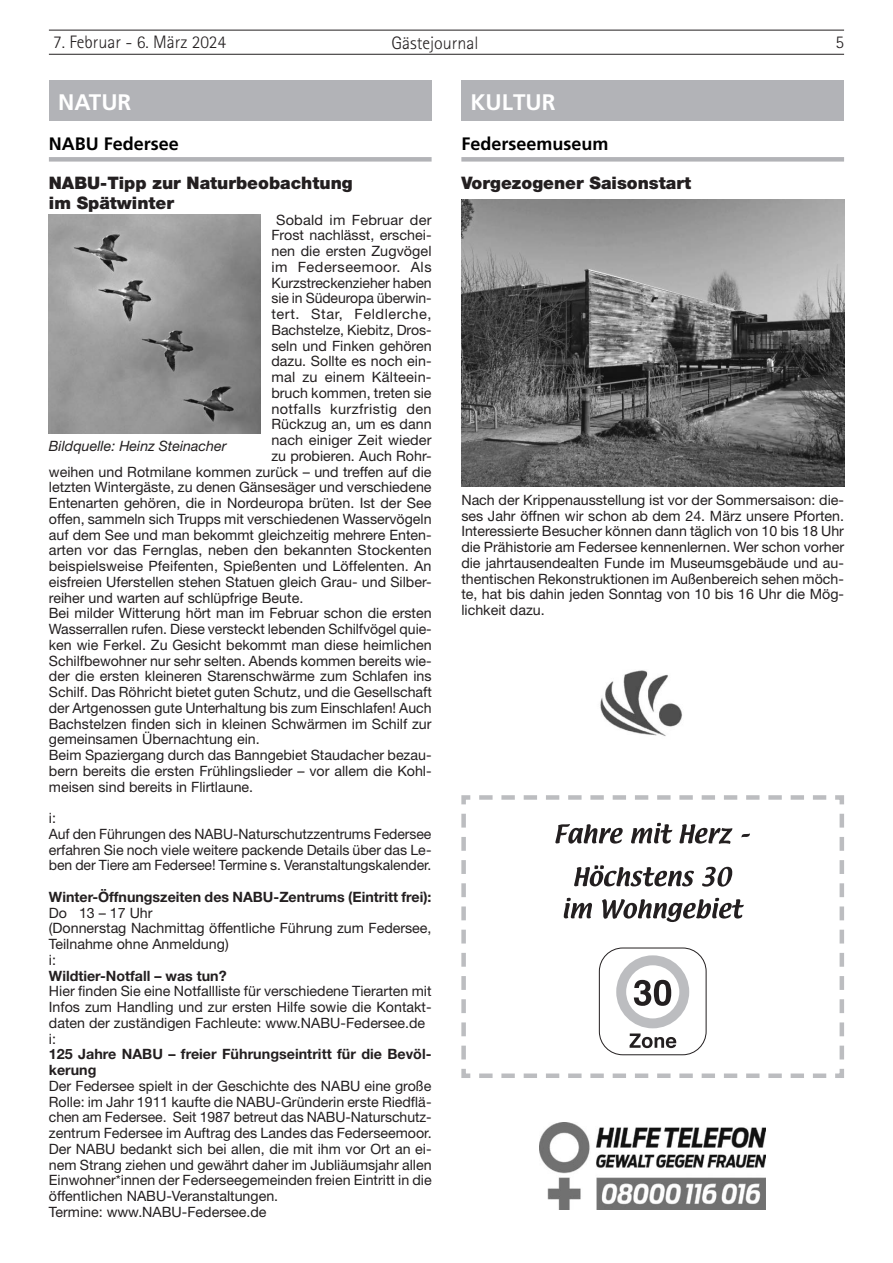
<style>
.page{position:relative;width:893px;height:1263px;background:#fff}
.page>*{position:absolute;margin:0;border:0;box-sizing:border-box;transform-origin:0 0}
.t1{font:700 22.5px "Frutiger LT Std";color:#fff}
.t2{font:300 18px "Rotis Sans Serif Std";color:#231f20}
.t3{font:700 18px "Frutiger LT Std";color:#000}
.t4{font:900 17.25px/19.5px "Helvetica Neue LT Std";color:#231f20}
.t5{font:14.25px/15.8px "Helvetica Neue LT Std";color:#231f20}
.t6{font:700 14.25px/15.8px "Helvetica Neue LT Std";color:#231f20}
.t7{font:italic 14.25px "Helvetica Neue LT Std";color:#231f20}
.t8{font:14.25px "Helvetica Neue LT Std";letter-spacing:.025em;color:#231f20}
.t9{font:14.25px "Helvetica Neue LT Std";letter-spacing:.04em;color:#231f20}
.t10{font:14.25px "Helvetica Neue LT Std";letter-spacing:.035em;color:#231f20}
</style>
<div class="page">
<hr style="left:49px;top:30px;width:795px;height:1px;background:#231f20">
<hr style="left:49px;top:54px;width:795px;height:1px;background:#231f20">
<div style="left:49px;top:80px;width:383px;height:41px;background:#b2b3b7"></div>
<div style="left:49px;top:157px;width:383px;height:5px;background:#b2b3b7"></div>
<img style="left:49px;top:215px;width:212px;height:218px">
<div style="left:461px;top:80px;width:383px;height:41px;background:#b2b3b7"></div>
<div style="left:461px;top:157px;width:383px;height:5px;background:#b2b3b7"></div>
<img style="left:461px;top:200px;width:383px;height:287px">
<svg style="left:461px;top:795px;width:383px;height:283px"></svg>
<svg style="left:564px;top:898px;width:180px;height:24px"></svg>
<svg style="left:574px;top:865px;width:158px;height:21px"></svg>
<svg style="left:555px;top:823px;width:195px;height:21px"></svg>
<div style="left:599px;top:947px;width:107px;height:108px;border:1px solid #231f20;border-radius:23px"></div>
<div style="left:616px;top:955px;width:73px;height:73px;border:10px solid #bcbdc0;border-radius:50%"></div>
<svg style="left:634px;top:980px;width:37px;height:26px"></svg>
<svg style="left:630px;top:1033px;width:46px;height:15px"></svg>
<img style="left:540px;top:1122px;width:225px;height:88px">
<img style="left:600px;top:670px;width:82px;height:66px">
<p class="t2" style="left:53px;top:31px;width:174px">7. Februar - 6. März 2024</p>
<p class="t2" style="left:392px;top:32px;width:88px">Gästejournal</p>
<p class="t2" style="left:835px;top:31px;width:10px">5</p>
<h1 class="t1" style="left:58px;top:89px;width:75px">NATUR</h1>
<p class="t3" style="left:49px;top:133px;width:132px">NABU Federsee</p>
<p class="t4" style="left:49px;top:173px;width:305px">NABU-Tipp zur Naturbeobachtung im Spätwinter</p>
<p class="t5" style="left:276px;top:211px;width:157px">Sobald im Februar der</p>
<p class="t5" style="left:271px;top:227px;width:162px">Frost nachlässt, erschei-</p>
<p class="t5" style="left:271px;top:243px;width:162px">nen die ersten Zugvögel</p>
<p class="t10" style="left:271px;top:258px;width:162px">im Federseemoor. Als</p>
<p class="t5" style="left:271px;top:274px;width:162px">Kurzstreckenzieher haben</p>
<p class="t5" style="left:271px;top:290px;width:162px">sie in Südeuropa überwin-</p>
<p class="t9" style="left:271px;top:305px;width:162px">tert. Star, Feldlerche,</p>
<p class="t5" style="left:271px;top:322px;width:162px">Bachstelze, Kiebitz, Dros-</p>
<p class="t5" style="left:271px;top:337px;width:162px">seln und Finken gehören</p>
<p class="t5" style="left:271px;top:353px;width:162px">dazu. Sollte es noch ein-</p>
<p class="t5" style="left:271px;top:369px;width:162px">mal zu einem Kälteein-</p>
<p class="t5" style="left:271px;top:385px;width:162px">bruch kommen, treten sie</p>
<p class="t8" style="left:271px;top:400px;width:162px">notfalls kurzfristig den</p>
<p class="t5" style="left:271px;top:416px;width:162px">Rückzug an, um es dann</p>
<p class="t5" style="left:271px;top:432px;width:162px">nach einiger Zeit wieder</p>
<p class="t5" style="left:271px;top:448px;width:162px">zu probieren. Auch Rohr-</p>
<p class="t5" style="left:49px;top:463px;width:384px">weihen und Rotmilane kommen zurück – und treffen auf die</p>
<p class="t5" style="left:49px;top:479px;width:384px">letzten Wintergäste, zu denen Gänsesäger und verschiedene</p>
<p class="t5" style="left:49px;top:495px;width:384px">Entenarten gehören, die in Nordeuropa brüten. Ist der See</p>
<p class="t5" style="left:49px;top:511px;width:384px">offen, sammeln sich Trupps mit verschiedenen Wasservögeln</p>
<p class="t5" style="left:49px;top:526px;width:384px">auf dem See und man bekommt gleichzeitig mehrere Enten-</p>
<p class="t5" style="left:49px;top:542px;width:384px">arten vor das Fernglas, neben den bekannten Stockenten</p>
<p class="t5" style="left:49px;top:558px;width:384px">beispielsweise Pfeifenten, Spießenten und Löffelenten. An</p>
<p class="t5" style="left:49px;top:574px;width:384px">eisfreien Uferstellen stehen Statuen gleich Grau- und Silber-</p>
<p class="t5" style="left:49px;top:589px;width:256px">reiher und warten auf schlüpfrige Beute.</p>
<p class="t5" style="left:49px;top:605px;width:384px">Bei milder Witterung hört man im Februar schon die ersten</p>
<p class="t5" style="left:49px;top:621px;width:384px">Wasserrallen rufen. Diese versteckt lebenden Schilfvögel quie-</p>
<p class="t5" style="left:49px;top:637px;width:384px">ken wie Ferkel. Zu Gesicht bekommt man diese heimlichen</p>
<p class="t5" style="left:49px;top:652px;width:384px">Schilfbewohner nur sehr selten. Abends kommen bereits wie-</p>
<p class="t5" style="left:49px;top:668px;width:384px">der die ersten kleineren Starenschwärme zum Schlafen ins</p>
<p class="t5" style="left:49px;top:684px;width:384px">Schilf. Das Röhricht bietet guten Schutz, und die Gesellschaft</p>
<p class="t5" style="left:49px;top:700px;width:384px">der Artgenossen gute Unterhaltung bis zum Einschlafen! Auch</p>
<p class="t5" style="left:49px;top:715px;width:384px">Bachstelzen finden sich in kleinen Schwärmen im Schilf zur</p>
<p class="t5" style="left:49px;top:731px;width:212px">gemeinsamen Übernachtung ein.</p>
<p class="t5" style="left:49px;top:747px;width:384px">Beim Spaziergang durch das Banngebiet Staudacher bezau-</p>
<p class="t5" style="left:49px;top:763px;width:384px">bern bereits die ersten Frühlingslieder – vor allem die Kohl-</p>
<p class="t5" style="left:49px;top:778px;width:206px">meisen sind bereits in Flirtlaune.</p>
<p class="t5" style="left:49px;top:810px;width:384px">i:<br>Auf den Führungen des NABU-Naturschutzzentrums Federsee erfahren Sie noch viele weitere packende Details über das Le&shy;ben der Tiere am Federsee! Termine s. Veranstaltungskalender.</p>
<p class="t6" style="left:49px;top:888px;width:384px">Winter-Öffnungszeiten des NABU-Zentrums (Eintritt frei):</p>
<p class="t5" style="left:49px;top:904px;width:384px">Do 13 – 17 Uhr<br>(Donnerstag Nachmittag öffentliche Führung zum Federsee,<br>Teilnahme ohne Anmeldung)<br>i:</p>
<p class="t6" style="left:49px;top:967px;width:179px">Wildtier-Notfall – was tun?</p>
<p class="t5" style="left:49px;top:983px;width:384px">Hier finden Sie eine Notfallliste für verschiedene Tierarten mit Infos zum Handling und zur ersten Hilfe sowie die Kontakt&shy;daten der zuständigen Fachleute: www.NABU-Federsee.de i:</p>
<p class="t6" style="left:49px;top:1046px;width:384px">125 Jahre NABU – freier Führungseintritt für die Bevöl&shy;kerung</p>
<p class="t5" style="left:49px;top:1078px;width:384px">Der Federsee spielt in der Geschichte des NABU eine große Rolle: im Jahr 1911 kaufte die NABU-Gründerin erste Riedflä&shy;chen am Federsee. Seit 1987 betreut das NABU-Naturschutz&shy;zentrum Federsee im Auftrag des Landes das Federseemoor.<br>Der NABU bedankt sich bei allen, die mit ihm vor Ort an ei&shy;nem Strang ziehen und gewährt daher im Jubliäumsjahr allen Einwohner*innen der Federseegemeinden freien Eintritt in die öffentlichen NABU-Veranstaltungen.<br>Termine: www.NABU-Federsee.de</p>
<p class="t7" style="left:49px;top:438px;width:179px">Bildquelle: Heinz Steinacher</p>
<h1 class="t1" style="left:471px;top:89px;width:87px">KULTUR</h1>
<p class="t3" style="left:461px;top:133px;width:149px">Federseemuseum</p>
<p class="t4" style="left:461px;top:173px;width:231px">Vorgezogener Saisonstart</p>
<p class="t5" style="left:461px;top:492px;width:384px;text-align:justify">Nach der Krippenausstellung ist vor der Sommersaison: die&shy;ses Jahr öffnen wir schon ab dem 24. März unsere Pforten.<br>Interessierte Besucher können dann täglich von 10 bis 18 Uhr die Prähistorie am Federsee kennenlernen. Wer schon vorher die jahrtausendealten Funde im Museumsgebäude und au&shy;thentischen Rekonstruktionen im Außenbereich sehen möch&shy;te, hat bis dahin jeden Sonntag von 10 bis 16 Uhr die Mög&shy;lichkeit dazu.</p>
</div>
